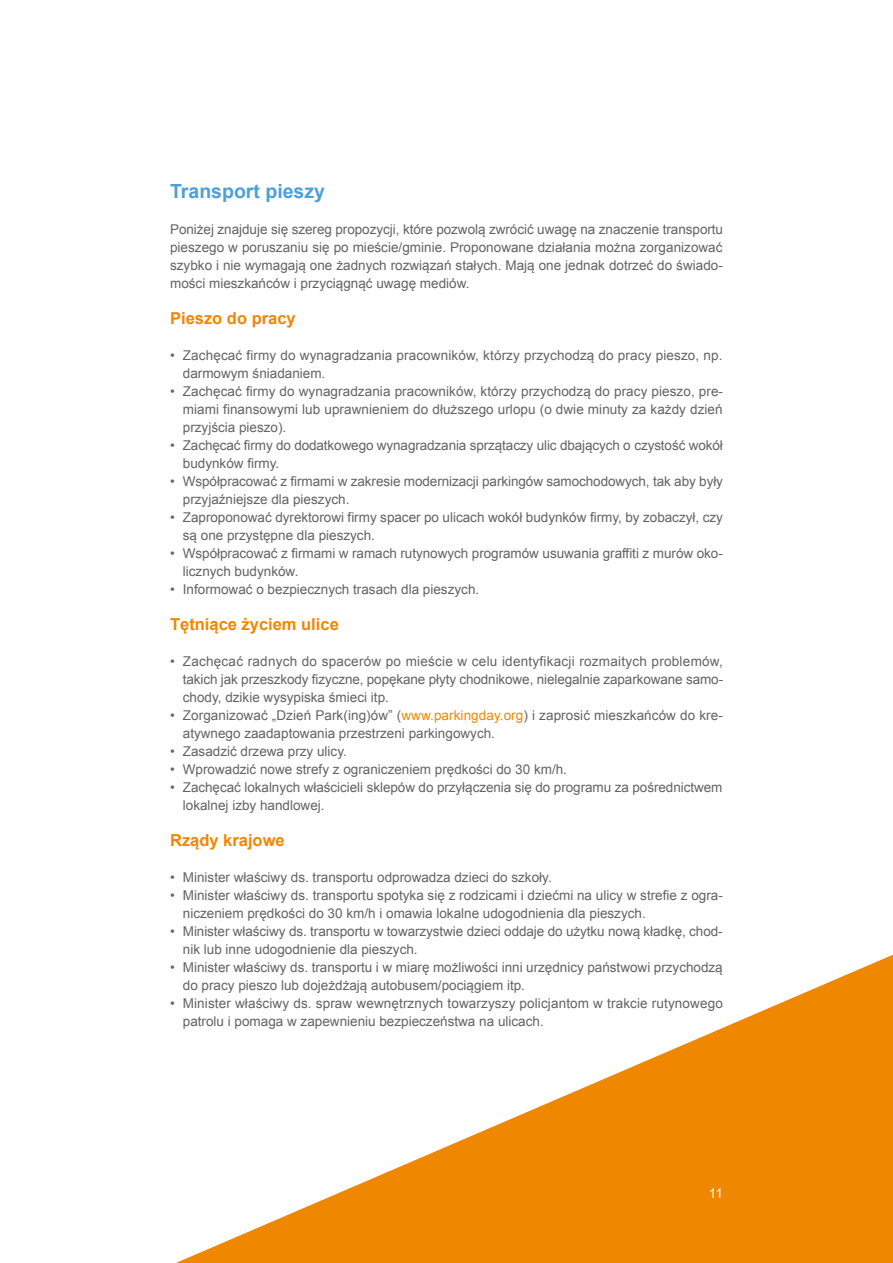
<style>
.page{position:relative;width:893px;height:1263px;background:#fff}
.page>*{position:absolute;margin:0;border:0;box-sizing:border-box;transform-origin:0 0}
.t1{font:700 19.5px "Arial";color:#4da0d8}
.t2{font:700 16.5px "Arial";color:#f08700}
.t3{font:13.5px/18px "Arial";color:#646363}
.t4{font:13.5px "Arial";color:#fff}
.s1{color:#f08700}
</style>
<div class="page">
<svg style="left:176px;top:955px;width:717px;height:308px;fill:#f08700"></svg>
<h1 class="t1" style="left:170px;top:178px;width:156px">Transport pieszy</h1>
<p class="t3" style="left:170px;top:220px;width:554px;text-align:justify">Poniżej znajduje się szereg propozycji, które pozwolą zwrócić uwagę na znaczenie transportu pieszego w poruszaniu się po mieście/gminie. Proponowane działania można zorganizować szybko i nie wymagają one żadnych rozwiązań stałych. Mają one jednak dotrzeć do świado&shy;mości mieszkańców i przyciągnąć uwagę mediów.</p>
<p class="t2" style="left:170px;top:307px;width:127px">Pieszo do pracy</p>
<p class="t3" style="left:183px;top:346px;width:541px;text-indent:-13px">• Zachęcać firmy do wynagradzania pracowników, którzy przychodzą do pracy pieszo, np. darmowym śniadaniem.</p>
<p class="t3" style="left:183px;top:382px;width:542px;text-align:justify;text-indent:-13px">• Zachęcać firmy do wynagradzania pracowników, którzy przychodzą do pracy pieszo, pre&shy;miami finansowymi lub uprawnieniem do dłuższego urlopu (o dwie minuty za każdy dzień przyjścia pieszo).</p>
<p class="t3" style="left:183px;top:436px;width:541px;text-indent:-13px">• Zachęcać firmy do dodatkowego wynagradzania sprzątaczy ulic dbających o czystość wokół budynków firmy.</p>
<p class="t3" style="left:183px;top:472px;width:542px;text-indent:-13px">• Współpracować z firmami w zakresie modernizacji parkingów samochodowych, tak aby były przyjaźniejsze dla pieszych.</p>
<p class="t3" style="left:183px;top:508px;width:541px;text-indent:-13px">• Zaproponować dyrektorowi firmy spacer po ulicach wokół budynków firmy, by zobaczył, czy są one przystępne dla pieszych.</p>
<p class="t3" style="left:183px;top:544px;width:541px;text-indent:-13px">• Współpracować z firmami w ramach rutynowych programów usuwania graffiti z murów oko&shy;licznych budynków.</p>
<p class="t3" style="left:170px;top:580px;width:311px">• Informować o bezpiecznych trasach dla pieszych.</p>
<p class="t2" style="left:170px;top:613px;width:170px">Tętniące życiem ulice</p>
<p class="t3" style="left:183px;top:652px;width:542px;text-align:justify;text-indent:-13px">• Zachęcać radnych do spacerów po mieście w celu identyfikacji rozmaitych problemów, takich jak przeszkody fizyczne, popękane płyty chodnikowe, nielegalnie zaparkowane samo&shy;chody, dzikie wysypiska śmieci itp.</p>
<p class="t3" style="left:183px;top:706px;width:541px;text-indent:-13px">• Zorganizować „Dzień Park(ing)ów” (<span class="s1">www.parkingday.org</span>) i zaprosić mieszkańców do kre&shy;atywnego zaadaptowania przestrzeni parkingowych.</p>
<p class="t3" style="left:170px;top:742px;width:178px">• Zasadzić drzewa przy ulicy.</p>
<p class="t3" style="left:170px;top:760px;width:398px">• Wprowadzić nowe strefy z ograniczeniem prędkości do 30 km/h.</p>
<p class="t3" style="left:183px;top:778px;width:541px;text-indent:-13px">• Zachęcać lokalnych właścicieli sklepów do przyłączenia się do programu za pośrednictwem lokalnej izby handlowej.</p>
<p class="t2" style="left:170px;top:829px;width:116px">Rządy krajowe</p>
<p class="t3" style="left:170px;top:868px;width:383px">• Minister właściwy ds. transportu odprowadza dzieci do szkoły.</p>
<p class="t3" style="left:183px;top:886px;width:541px;text-indent:-13px">• Minister właściwy ds. transportu spotyka się z rodzicami i dziećmi na ulicy w strefie z ogra&shy;niczeniem prędkości do 30 km/h i omawia lokalne udogodnienia dla pieszych.</p>
<p class="t3" style="left:183px;top:922px;width:541px;text-indent:-13px">• Minister właściwy ds. transportu w towarzystwie dzieci oddaje do użytku nową kładkę, chod&shy;nik lub inne udogodnienie dla pieszych.</p>
<p class="t3" style="left:183px;top:958px;width:541px;text-indent:-13px">• Minister właściwy ds. transportu i w miarę możliwości inni urzędnicy państwowi przychodzą do pracy pieszo lub dojeżdżają autobusem/pociągiem itp.</p>
<p class="t3" style="left:183px;top:994px;width:541px;text-indent:-13px">• Minister właściwy ds. spraw wewnętrznych towarzyszy policjantom w trakcie rutynowego patrolu i pomaga w zapewnieniu bezpieczeństwa na ulicach.</p>
<p class="t4" style="left:709px;top:1184px;width:16px">11</p>
</div>
